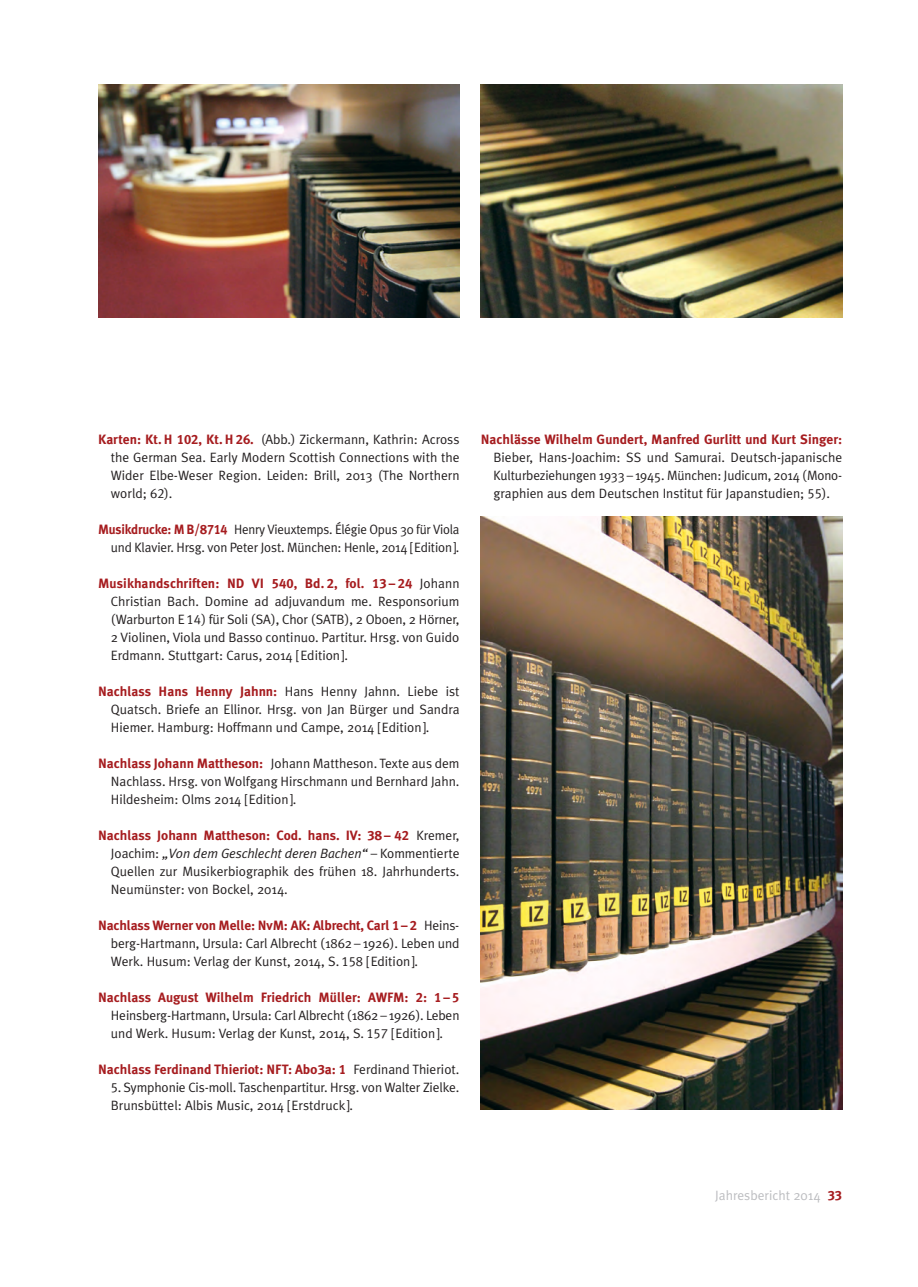
<style>
.page{position:relative;width:918px;height:1287px;background:#fff}
.page>*{position:absolute;margin:0;border:0;box-sizing:border-box;transform-origin:0 0}
.t1{font:13.5px/18px "Meta Plus Normal";color:#231f20;text-align:justify}
.t2{font:700 13.5px "Meta Plus";color:#a61c1f}
.t3{font:13.5px/18px "Meta Plus Normal";color:#231f20;text-align:right;scale:.96 1}
.t4{font:13.5px "Meta Plus Normal";color:#bcbdc0}
.s1{font-family:"Meta Plus";font-weight:700;color:#a61c1f}
.s2{font-family:"Meta Plus Bold Caps";color:#a61c1f}
.s3{font-family:"Meta Plus Normal Caps"}
.s4{font-family:"Meta Plus Bold Caps";font-weight:400}
.s5{font-family:"Meta Plus Normal";font-weight:400;color:#231f20}
.s6{font-style:italic}
</style>
<div class="page">
<img style="left:98px;top:84px;width:362px;height:234px">
<img style="left:481px;top:84px;width:361px;height:234px">
<img style="left:481px;top:516px;width:361px;height:594px">
<p class="t1" style="left:111px;top:432px;width:350px;text-indent:-13px"><span class="s1">Karten: Kt. H</span> <span class="s2">102</span><span class="s1">, Kt. H</span> <span class="s2">26</span><span class="s1">.</span> (Abb.) Zickermann, Kathrin: Across the German Sea. Early Modern Scottish Connections with the Wider Elbe-Weser Region. Leiden: Brill, 2013 (The Northern world; <span class="s3">62</span>).</p>
<p class="t3" style="left:98px;top:522px;width:378px"><span class="s1">Musikdrucke: M B/</span><span class="s2">8714</span> Henry Vieuxtemps. Élégie Opus 30 für Viola und Klavier. Hrsg. von Peter Jost. München: Henle, 2014 [Edition].</p>
<p class="t2" style="left:98px;top:579px;width:363px">Musikhandschriften: ND VI <span class="s4">540</span>, Bd. <span class="s4">2</span>, fol. <span class="s4">13</span> – <span class="s4">24</span> <span class="s5">Johann</span></p>
<p class="t1" style="left:111px;top:594px;width:350px">Christian Bach. Domine ad adjuvandum me. Responsorium (Warburton E <span class="s3">14</span>) für Soli (SA), Chor (SATB), 2 Oboen, 2 Hörner, 2 Violinen, Viola und Basso continuo. Partitur. Hrsg. von Guido Erdmann. Stuttgart: Carus, 2014 [Edition].</p>
<p class="t2" style="left:98px;top:687px;width:363px">Nachlass Hans Henny Jahnn: <span class="s5">Hans Henny Jahnn. Liebe ist</span></p>
<p class="t1" style="left:111px;top:702px;width:350px">Quatsch. Briefe an Ellinor. Hrsg. von Jan Bürger und Sandra<br>Hiemer. Hamburg: Hoffmann und Campe, 2014 [Edition].</p>
<p class="t1" style="left:111px;top:756px;width:350px;text-indent:-13px"><span class="s1">Nachlass Johann Mattheson:</span> Johann Mattheson. Texte aus dem Nachlass. Hrsg. von Wolfgang Hirschmann und Bernhard Jahn.<br>Hildesheim: Olms 2014 [Edition].</p>
<p class="t2" style="left:98px;top:831px;width:363px">Nachlass Johann Mattheson: Cod. hans. IV: <span class="s4">38</span> – <span class="s4">42</span> <span class="s5">Kremer,</span></p>
<p class="t1" style="left:111px;top:846px;width:350px">Joachim: <span class="s6">„Von dem Geschlecht deren Bachen“</span> – Kommentierte Quellen zur Musikerbiographik des frühen 18. Jahrhunderts.<br>Neumünster: von Bockel, 2014.</p>
<p class="t2" style="left:98px;top:921px;width:363px">Nachlass Werner von Melle: NvM: AK: Albrecht, Carl <span class="s4">1</span> – <span class="s4">2</span> <span class="s5">Heins-</span></p>
<p class="t1" style="left:111px;top:936px;width:350px">berg-Hartmann, Ursula: Carl Albrecht (1862 – 1926). Leben und<br>Werk. Husum: Verlag der Kunst, 2014, S. <span class="s3">158</span> [Edition].</p>
<p class="t2" style="left:98px;top:993px;width:363px">Nachlass August Wilhelm Friedrich Müller: AWFM: <span class="s4">2</span>: <span class="s4">1</span> – <span class="s4">5</span></p>
<p class="t1" style="left:111px;top:1008px;width:350px">Heinsberg-Hartmann, Ursula: Carl Albrecht (1862 – 1926). Leben und Werk. Husum: Verlag der Kunst, 2014, S. <span class="s3">157</span> [Edition].</p>
<p class="t2" style="left:98px;top:1065px;width:363px">Nachlass Ferdinand Thieriot: NFT: Ab0<span class="s4">3</span>a: <span class="s4">1</span> <span class="s5">Ferdinand Thieriot.</span></p>
<p class="t1" style="left:111px;top:1080px;width:350px"><span class="s3">5</span>.Symphonie Cis-moll. Taschenpartitur. Hrsg. von Walter Zielke.<br>Brunsbüttel: Albis Music, 2014 [Erstdruck].</p>
<p class="t2" style="left:481px;top:435px;width:363px">Nachlässe Wilhelm Gundert, Manfred Gurlitt und Kurt Singer:</p>
<p class="t1" style="left:494px;top:450px;width:350px">Bieber, Hans-Joachim: SS und Samurai. Deutsch-japanische Kulturbeziehungen 1933 – 1945. München: Judicum, 2014 (Mono&shy;graphien aus dem Deutschen Institut für Japanstudien; <span class="s3">55</span>).</p>
<p class="t4" style="left:715px;top:1190px;width:128px">Jahresbericht 2014 <span class="s2">33</span></p>
</div>
